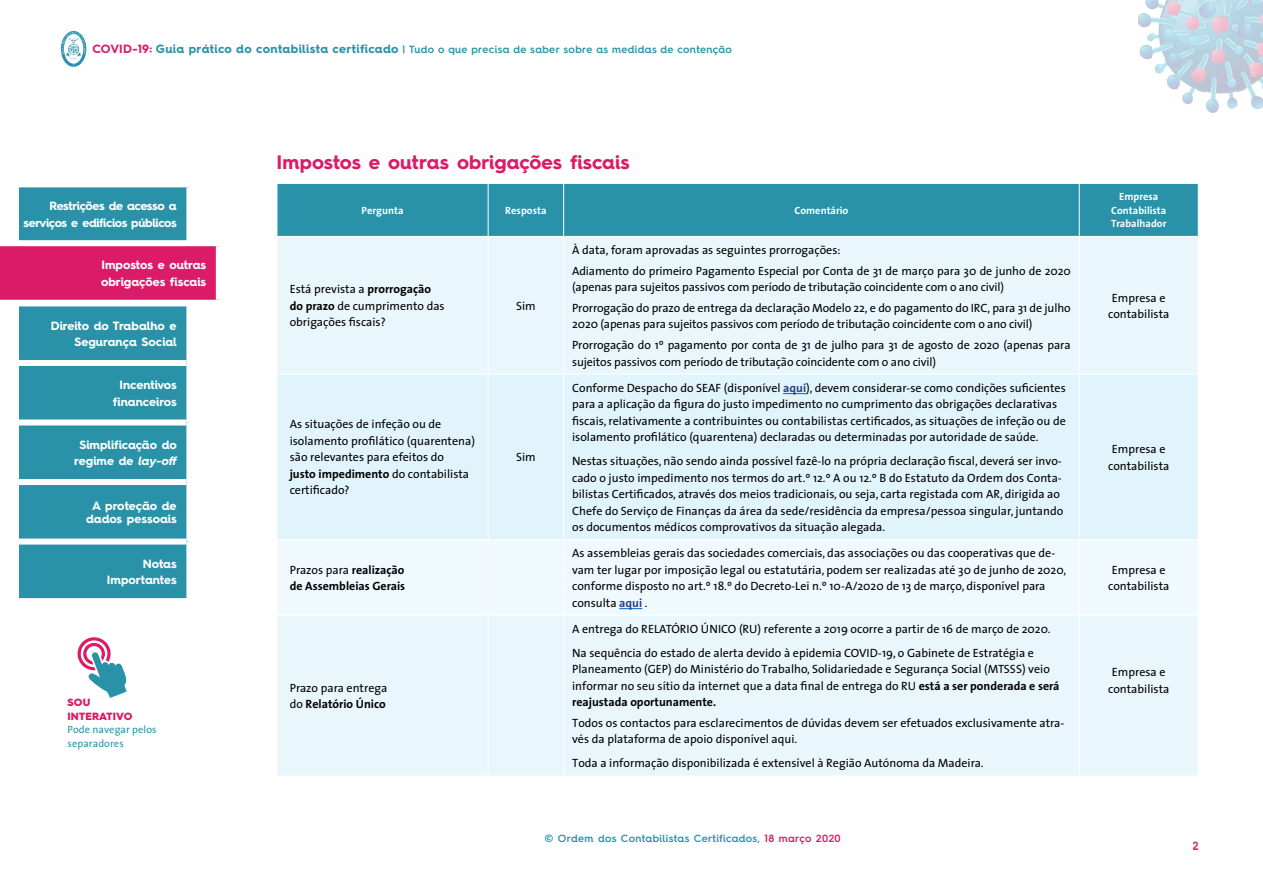
<style>
.page{position:relative;width:1263px;height:893px;background:#fff}
.page>*{position:absolute;margin:0;border:0;box-sizing:border-box;transform-origin:0 0}
.t1{font:700 19.5px "Hurme Geometric Sans 4";color:#db1b67}
.t2{font:12px/16.5px "The Sans";color:#000}
.t3{font:700 12px/16.5px "Hurme Geometric Sans 4";letter-spacing:-.005em;color:#fff;text-align:center}
.t4{font:700 12px/16.5px "Hurme Geometric Sans 4";letter-spacing:-.035em;color:#fff;text-align:right}
.t5{font:700 12px/16.5px "The Sans";color:#000}
.t6{font:700 12px "Hurme Geometric Sans 4";color:#db1b67}
.t7{font:600 10.5px "Hurme Geometric Sans 4";letter-spacing:.03em;color:#2992a8}
.t8{font:700 10.5px/13.5px "The Sans";color:#fff;text-align:center}
.t9{font:10.5px/13.5px "The Sans";letter-spacing:.01em;color:#2992a8}
.t10{font:900 10.5px/13.5px "Hurme Geometric Sans 4";letter-spacing:.02em;color:#db1b67}
.s1{font-weight:700;font-size:12px;color:#db1b67}
.s2{font-weight:700;font-size:12px}
.s3{font-style:italic}
.s4{font-weight:700}
.s5{font-weight:400}
.s6{font-weight:700;color:#25408f}
.s7{color:#db1b67}
</style>
<div class="page">
<div style="left:19px;top:187px;width:167px;height:411px;background:#2992a8"></div>
<div style="left:0;top:360px;width:186px;height:6px;background:#fff"></div>
<div style="left:0;top:419px;width:186px;height:6px;background:#fff"></div>
<div style="left:0;top:479px;width:186px;height:6px;background:#fff"></div>
<div style="left:0;top:539px;width:186px;height:6px;background:#fff"></div>
<svg style="left:78px;top:637px;width:49px;height:61px"></svg>
<img style="left:1204px;top:0;width:33px;height:113px">
<img style="left:1251px;top:0;width:12px;height:109px">
<img style="left:1178px;top:0;width:20px;height:104px">
<img style="left:1244px;top:0;width:7px;height:95px">
<img style="left:1164px;top:0;width:14px;height:90px">
<img style="left:1198px;top:0;width:6px;height:93px">
<img style="left:1237px;top:0;width:7px;height:92px">
<img style="left:1151px;top:0;width:13px;height:74px">
<img style="left:1139px;top:41px;width:12px;height:19px">
<img style="left:1145px;top:0;width:6px;height:41px">
<img style="left:1138px;top:13px;width:7px;height:15px">
<svg style="left:61px;top:31px;width:25px;height:36px"></svg>
<div style="left:278px;top:184px;width:920px;height:52px;background:#2992a8"></div>
<div style="left:278px;top:237px;width:920px;height:539px;background:#e9f7fc"></div>
<div style="left:278px;top:375px;width:920px;height:164px;background:#e1f4fb"></div>
<div style="left:278px;top:540px;width:920px;height:75px;background:#f0f9fd"></div>
<hr style="left:277px;top:374px;width:211px;height:1px;background:#fff">
<hr style="left:488px;top:374px;width:76px;height:1px;background:#fff">
<hr style="left:564px;top:374px;width:515px;height:1px;background:#fff">
<hr style="left:1079px;top:374px;width:120px;height:1px;background:#fff">
<hr style="left:277px;top:539px;width:211px;height:1px;background:#fff">
<hr style="left:488px;top:539px;width:76px;height:1px;background:#fff">
<hr style="left:564px;top:539px;width:515px;height:1px;background:#fff">
<hr style="left:1079px;top:539px;width:120px;height:1px;background:#fff">
<hr style="left:277px;top:615px;width:211px;height:1px;background:#fff">
<hr style="left:488px;top:615px;width:76px;height:1px;background:#fff">
<hr style="left:564px;top:615px;width:515px;height:1px;background:#fff">
<hr style="left:1079px;top:615px;width:120px;height:1px;background:#fff">
<hr style="left:488px;top:237px;width:1px;height:137px;background:#fff">
<hr style="left:563px;top:237px;width:1px;height:137px;background:#fff">
<hr style="left:1079px;top:237px;width:1px;height:137px;background:#fff">
<hr style="left:488px;top:375px;width:1px;height:164px;background:#fff">
<hr style="left:563px;top:375px;width:1px;height:164px;background:#fff">
<hr style="left:1079px;top:375px;width:1px;height:164px;background:#fff">
<hr style="left:488px;top:540px;width:1px;height:75px;background:#fff">
<hr style="left:563px;top:540px;width:1px;height:75px;background:#fff">
<hr style="left:1079px;top:540px;width:1px;height:75px;background:#fff">
<hr style="left:488px;top:616px;width:1px;height:160px;background:#fff">
<hr style="left:563px;top:616px;width:1px;height:160px;background:#fff">
<hr style="left:1079px;top:616px;width:1px;height:160px;background:#fff">
<hr style="left:488px;top:184px;width:1px;height:52px;background:#fff">
<hr style="left:563px;top:184px;width:1px;height:52px;background:#fff">
<hr style="left:1079px;top:184px;width:1px;height:52px;background:#fff">
<svg style="left:783px;top:393px;width:23px;height:1px"></svg>
<svg style="left:619px;top:608px;width:23px;height:1px"></svg>
<div style="left:0;top:243px;width:219px;height:60px;background:#db1b67"></div>
<div style="left:0;top:240px;width:222px;height:6px;background:#fff"></div>
<div style="left:216px;top:246px;width:6px;height:54px;background:#fff"></div>
<div style="left:0;top:300px;width:222px;height:6px;background:#fff"></div>
<p class="t7" style="left:92px;top:42px;width:641px"><span class="s1">COVID-19:</span> <span class="s2">Guia prático do contabilista certificado</span> | Tudo o que precisa de saber sobre as medidas de contenção</p>
<p class="t4" style="left:23px;top:198px;width:155px">Restrições de acesso a serviços e edifícios públicos</p>
<p class="t3" style="left:69px;top:257px;width:109px;text-align:left">Impostos e utras<br>Obrigações fiscais</p>
<p class="t3" style="left:51px;top:317px;width:128px;text-align:right">Direito do Trabalho e<br>Segurança Social</p>
<p class="t3" style="left:113px;top:376px;width:65px">Incentivos financeiros</p>
<p class="t3" style="left:74px;top:436px;width:105px">Simplificação do regime de <span class="s3">lay-off</span></p>
<p class="t3" style="left:86px;top:498px;width:92px;line-height:13.5px">A proteção de dados pessoais</p>
<p class="t3" style="left:107px;top:555px;width:71px;text-align:right">Notas<br>Importantes</p>
<p class="t3" style="left:101px;top:257px;width:107px;text-align:left">Impostos e outras obrigações fiscais</p>
<p class="t10" style="left:68px;top:695px;width:66px">SOU<br>INTERATIVO</p>
<p class="t9" style="left:68px;top:722px;width:91px">Pode navegar pelos separadores</p>
<h1 class="t1" style="left:277px;top:148px;width:355px">Impostos e outras obrigações fiscais</h1>
<p class="t8" style="left:362px;top:203px;width:43px">Pergunta</p>
<p class="t8" style="left:505px;top:203px;width:43px">Resposta</p>
<p class="t8" style="left:794px;top:203px;width:56px">Comentário</p>
<p class="t2" style="left:290px;top:281px;width:156px">Está prevista a <span class="s4">prorrogação do prazo</span> de cumprimento das obrigações fiscais?</p>
<p class="t2" style="left:516px;top:297px;width:21px">Sim</p>
<p class="t2" style="left:572px;top:239px;width:500px;line-height:20.7px">À data, foram aprovadas as seguintes prorrogações:<br>Adiamento do primeiro Pagamento Especial por Conta de 31 de março para 30 de junho de 2020</p>
<p class="t2" style="left:572px;top:276px;width:500px;line-height:20.7px">(apenas para sujeitos passivos com período de tributação coincidente com o ano civil)<br>Prorrogação do prazo de entrega da declaração Modelo 22, e do pagamento do IRC, para 31 de julho</p>
<p class="t2" style="left:572px;top:314px;width:500px;line-height:20.7px">2020 (apenas para sujeitos passivos com período de tributação coincidente com o ano civil)<br>Prorrogação do 1º pagamento por conta de 31 de julho para 31 de agosto de 2020 (apenas para</p>
<p class="t2" style="left:572px;top:353px;width:365px">sujeitos passivos com período de tributação coincidente com o ano civil)</p>
<p class="t8" style="left:1111px;top:190px;width:57px">Empresa<br>Contabilista<br>Trabalhador</p>
<p class="t2" style="left:1108px;top:289px;width:63px;text-align:center">Empresa e contabilista</p>
<p class="t2" style="left:290px;top:416px;width:187px">As situações de infeção ou de isolamento profilático (quarentena) são relevantes para efeitos do<br><span class="s4">justo impedimento</span> do contabilista certificado?</p>
<p class="t5" style="left:290px;top:561px;width:117px"><span class="s5">Prazos para</span> realização de Assembleias Gerais</p>
<p class="t2" style="left:290px;top:679px;width:99px">Prazo para entrega do <span class="s4">Relatório Único</span></p>
<p class="t2" style="left:516px;top:449px;width:21px">Sim</p>
<p class="t2" style="left:572px;top:379px;width:495px">Conforme Despacho do SEAF (disponível <span class="s6">aqui</span>), devem considerar-se como condições suficientes para a aplicação da figura do justo impedimento no cumprimento das obrigações declarativas fiscais, relativamente a contribuintes ou contabilistas certificados, as situações de infeção ou de isolamento profilático (quarentena) declaradas ou determinadas por autoridade de saúde.</p>
<p class="t2" style="left:572px;top:452px;width:493px">Nestas situações, não sendo ainda possível fazê-lo na própria declaração fiscal, deverá ser invo&shy;cado o justo impedimento nos termos do art.º 12.º A ou 12.º B do Estatuto da Ordem dos Conta&shy;bilistas Certificados, através dos meios tradicionais, ou seja, carta registada com AR, dirigida ao Chefe do Serviço de Finanças da área da sede/residência da empresa/pessoa singular, juntando os documentos médicos comprovativos da situação alegada.</p>
<p class="t2" style="left:1108px;top:440px;width:63px;text-align:center">Empresa e contabilista</p>
<p class="t2" style="left:572px;top:544px;width:495px">As assembleias gerais das sociedades comerciais, das associações ou das cooperativas que de&shy;vam ter lugar por imposição legal ou estatutária, podem ser realizadas até 30 de junho de 2020, conforme disposto no art.º 18.º do Decreto-Lei n.º 10-A/2020 de 13 de março, disponível para consulta <span class="s6">aqui</span> .</p>
<p class="t2" style="left:572px;top:616px;width:480px;line-height:24px">A entrega do RELATÓRIO ÚNICO (RU) referente a 2019 ocorre a partir de 16 de março de 2020.<br>Na sequência do estado de alerta devido à epidemia COVID-19, o Gabinete de Estratégia e</p>
<p class="t2" style="left:572px;top:661px;width:489px">Planeamento (GEP) do Ministério do Trabalho, Solidariedade e Segurança Social (MTSSS) veio informar no seu sítio da internet que a data final de entrega do RU <span class="s4">está a ser ponderada e será reajustada oportunamente.</span></p>
<p class="t2" style="left:572px;top:714px;width:494px">Todos os contactos para esclarecimentos de dúvidas devem ser efetuados exclusivamente atra&shy;vés da plataforma de apoio disponível aqui.</p>
<p class="t2" style="left:572px;top:755px;width:413px">Toda a informação disponibilizada é extensível à Região Autónoma da Madeira.</p>
<p class="t2" style="left:1108px;top:561px;width:63px;text-align:center">Empresa e contabilista</p>
<p class="t2" style="left:1108px;top:663px;width:63px;text-align:center">Empresa e contabilista</p>
<p class="t7" style="left:545px;top:831px;width:297px">© Ordem dos Contabilistas Certificados, <span class="s7">18 março 2020</span></p>
<p class="t6" style="left:1193px;top:837px;width:8px">2</p>
</div>
